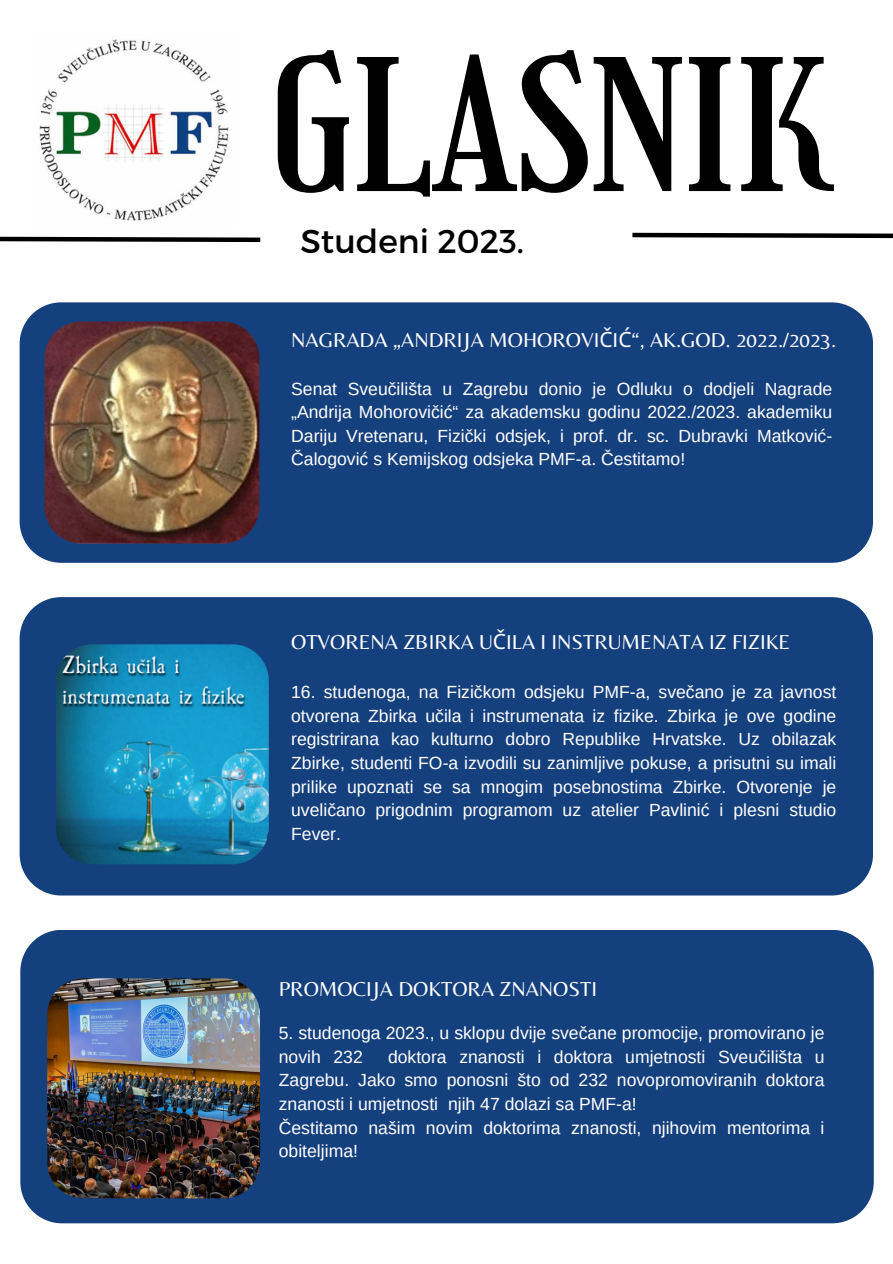
<style>
.page{position:relative;width:893px;height:1264px;background:#fff}
.page>*{position:absolute;margin:0;border:0;box-sizing:border-box;transform-origin:0 0}
.t1{font:178.65px "Girassol";color:#000}
.t2{font:33px "Montserrat";color:#000}
.t3{font:21px "Belleza";color:#fff}
.t4{font:17.55px/23.5px "Arimo";color:#fff;text-align:justify}
.s1{font-family:"Noto Sans"}
</style>
<div class="page">
<svg style="left:0;top:236px;width:261px;height:7px"></svg>
<svg style="left:632px;top:232px;width:260px;height:7px"></svg>
<div style="left:20px;top:302px;width:853px;height:261px;background:#15407e"></div>
<div style="left:20px;top:930px;width:853px;height:293px;background:#15407e"></div>
<img style="left:39px;top:39px;width:190px;height:182px">
<img style="left:47px;top:978px;width:213px;height:220px;border-radius:36px">
<img style="left:44px;top:321px;width:215px;height:222px;border-radius:37px">
<div style="left:20px;top:597px;width:853px;height:298px;background:#15407e"></div>
<img style="left:56px;top:644px;width:213px;height:220px;border-radius:36px">
<p class="t1" style="left:270px;top:22px;width:562px">GLASNIK</p>
<p class="t2" style="left:300px;top:219px;width:225px">Studeni 2023.</p>
<p class="t3" style="left:291px;top:328px;width:546px">NAGRADA „ANDRIJA MOHOROVI<span class="s1">Č</span>I<span class="s1">Ć</span>“, AK.GOD. 2022./2023.</p>
<p class="t4" style="left:291px;top:377px;width:542px">Senat Sveučilišta u Zagrebu donio je Odluku o dodjeli Nagrade „Andrija Mohorovičić“ za akademsku godinu 2022./2023. akademiku Dariju Vretenaru, Fizički odsjek, i prof. dr. sc. Dubravki Matković-Čalogović s Kemijskog odsjeka PMF-a. Čestitamo!</p>
<p class="t3" style="left:291px;top:629px;width:500px">OTVORENA ZBIRKA U<span class="s1">Č</span>ILA I INSTRUMENATA IZ FIZIKE</p>
<p class="t4" style="left:291px;top:680px;width:546px">16. studenoga, na Fizičkom odsjeku PMF-a, svečano je za javnost otvorena Zbirka učila i instrumenata iz fizike. Zbirka je ove godine registrirana kao kulturno dobro Republike Hrvatske. Uz obilazak Zbirke, studenti FO-a izvodili su zanimljive pokuse, a prisutni su imali prilike upoznati se sa mnogim posebnostima Zbirke. Otvorenje je uveličano prigodnim programom uz atelier Pavlinić i plesni studio Fever.</p>
<p class="t3" style="left:279px;top:976px;width:320px">PROMOCIJA DOKTORA ZNANOSTI</p>
<p class="t4" style="left:279px;top:1021px;width:547px">5. studenoga 2023., u sklopu dvije svečane promocije, promovirano je novih 232</p>
<p class="t4" style="left:279px;top:1044px;width:547px;text-indent:109px">doktora znanosti i doktora umjetnosti Sveučilišta u Zagrebu. Jako smo ponosni što od 232 novopromoviranih doktora znanosti i umjetnosti njih 47 dolazi sa PMF-a!</p>
<p class="t4" style="left:279px;top:1115px;width:547px">Čestitamo našim novim doktorima znanosti, njihovim mentorima i obiteljima!</p>
</div>
